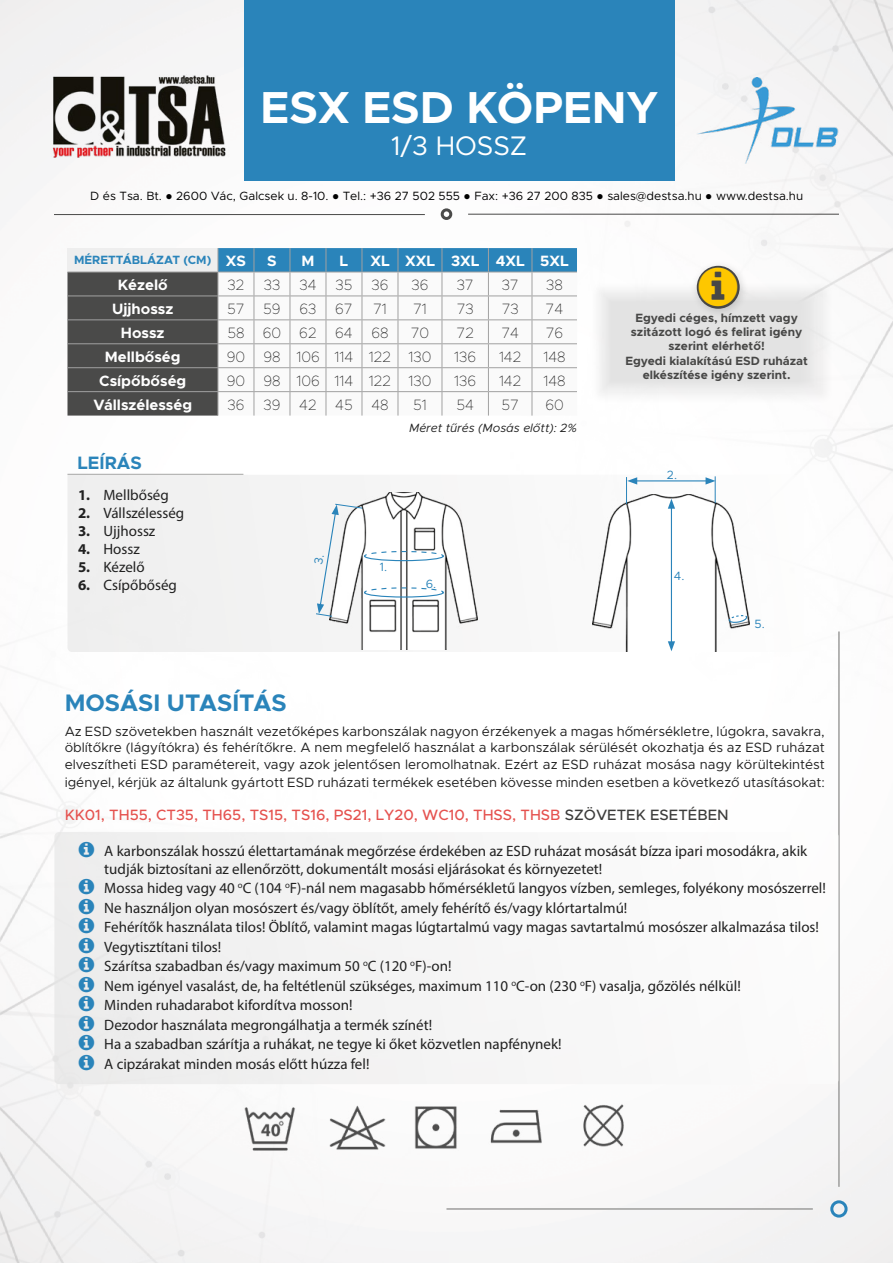
<style>
.page{position:relative;width:893px;height:1263px;background:#fff}
.page>*{position:absolute;margin:0;border:0;box-sizing:border-box;transform-origin:0 0}
.t1{font:700 45px "Metropolis";color:#fff}
.t2{font:27px "Metropolis";color:#fff}
.t3{font:700 24px "Metropolis";color:#2a84ba}
.t4{font:700 18px "Metropolis";color:#2a84ba}
.t5{font:15px/18px "Myriad Pro";color:#212121}
.t6{font:100 15px "Metropolis";color:#212121}
.t7{font:500 15px "Metropolis";color:#e5524f}
.t8{font:700 15px "Metropolis";color:#fff}
.t9{font:13.5px/16.2px "Metropolis";color:#212121;text-align:justify}
.t10{font:700 12px/14.4px "Metropolis";color:#474746;text-align:center}
.t11{font:12px "Metropolis";color:#000}
.t12{font:italic 12px "Metropolis";color:#212121}
.t13{font:700 12px "Metropolis";color:#2a84ba}
.t14{font:12px "Metropolis";color:#2a84ba}
.s1{font-family:"Arial";font-weight:900}
.s2{font-size:15px;color:#fff}
.s3{font-weight:700}
.s4{color:#3c3c3b}
.s5{color:#2a84ba}
</style>
<div class="page">
<img style="left:0;top:0;width:893px;height:1263px">
<div style="left:441px;top:208px;width:11px;height:12px;border:3px solid #4a4a49;border-radius:50%"></div>
<hr style="left:54px;top:214px;width:371px;height:1px;background:#4a4a49">
<img style="left:445px;top:0;width:448px;height:702px">
<img style="left:0;top:561px;width:448px;height:702px">
<img style="left:44px;top:68px;width:189px;height:95px">
<div style="left:244px;top:0;width:430px;height:181px;background:#2a84ba"></div>
<div style="left:830px;top:1200px;width:18px;height:17px;border:3px solid #2a84ba;border-radius:50%"></div>
<hr style="left:838px;top:631px;width:2px;height:556px;background:#9d9d9c">
<hr style="left:446px;top:1208px;width:367px;height:2px;background:#9d9d9c">
<svg style="left:67px;top:248px;width:510px;height:168px"></svg>
<div style="left:54px;top:832px;width:785px;height:252px;background:#f5f5f5;border-radius:4px"></div>
<div style="left:589px;top:279px;width:246px;height:126px;background:#fbfafa"></div>
<div style="left:596px;top:287px;width:229px;height:109px;background:#e3e3e3"></div>
<div style="left:690px;top:259px;width:59px;height:59px;background:#000;opacity:.16"></div>
<div style="left:697px;top:266px;width:43px;height:43px;border:2px solid #474746;border-radius:50%"></div>
<img style="left:241px;top:1099px;width:58px;height:58px">
<img style="left:329px;top:1100px;width:56px;height:56px">
<img style="left:489px;top:1105px;width:56px;height:44px">
<img style="left:413px;top:1098px;width:46px;height:57px">
<img style="left:575px;top:1097px;width:56px;height:56px">
<img style="left:696px;top:77px;width:143px;height:86px">
<hr style="left:67px;top:474px;width:176px;height:1px;background:#9d9d9c">
<svg style="left:67px;top:475px;width:737px;height:177px"></svg>
<img style="left:330px;top:492px;width:147px;height:157px">
<img style="left:592px;top:495px;width:157px;height:156px">
<hr style="left:635px;top:480px;width:73px;height:1px;background:#2a84ba">
<svg style="left:626px;top:477px;width:11px;height:27px"></svg>
<svg style="left:705px;top:476px;width:11px;height:27px"></svg>
<hr style="left:671px;top:506px;width:1px;height:138px;background:#2a84ba">
<svg style="left:668px;top:499px;width:7px;height:10px"></svg>
<svg style="left:668px;top:641px;width:7px;height:10px"></svg>
<svg style="left:728px;top:606px;width:20px;height:17px"></svg>
<svg style="left:699px;top:267px;width:38px;height:39px"></svg>
<svg style="left:314px;top:503px;width:130px;height:114px"></svg>
<h1 class="t1" style="left:261px;top:79px;width:399px">ESX ESD KÖPENY</h1>
<h2 class="t2" style="left:391px;top:129px;width:137px">1/3 HOSSZ</h2>
<p class="t11" style="left:90px;top:188px;width:714px">D és Tsa. Bt. <span class="s1">●</span> 2600 Vác, Galcsek u. 8-10. <span class="s1">●</span> Tel.: +36 27 502 555 <span class="s1">●</span> Fax: +36 27 200 835 <span class="s1">●</span> sales@destsa.hu <span class="s1">●</span> www.destsa.hu</p>
<p class="t13" style="left:74px;top:252px;width:173px">MÉRETTÁBLÁZAT (CM) <span class="s2">XS</span></p>
<p class="t8" style="left:267px;top:251px;width:11px">S</p>
<p class="t8" style="left:301px;top:251px;width:15px">M</p>
<p class="t8" style="left:340px;top:251px;width:10px">L</p>
<p class="t8" style="left:370px;top:251px;width:200px">XL XXL 3XL 4XL 5XL</p>
<p class="t8" style="left:118px;top:275px;width:51px">Kézelő</p>
<p class="t6" style="left:228px;top:275px;width:18px">32</p>
<p class="t6" style="left:264px;top:275px;width:18px">33</p>
<p class="t6" style="left:299px;top:275px;width:19px">34</p>
<p class="t6" style="left:336px;top:275px;width:18px">35</p>
<p class="t6" style="left:372px;top:275px;width:18px">36</p>
<p class="t6" style="left:412px;top:275px;width:18px">36</p>
<p class="t6" style="left:457px;top:275px;width:19px">37</p>
<p class="t6" style="left:502px;top:275px;width:19px">37</p>
<p class="t6" style="left:546px;top:275px;width:18px">38</p>
<p class="t8" style="left:112px;top:299px;width:63px">Ujjhossz</p>
<p class="t6" style="left:227px;top:299px;width:55px">57 59</p>
<p class="t6" style="left:300px;top:299px;width:55px">63 67</p>
<p class="t6" style="left:373px;top:299px;width:15px">71</p>
<p class="t6" style="left:413px;top:299px;width:15px">71</p>
<p class="t6" style="left:457px;top:299px;width:19px">73</p>
<p class="t6" style="left:502px;top:299px;width:19px">73</p>
<p class="t6" style="left:546px;top:299px;width:19px">74</p>
<p class="t8" style="left:121px;top:323px;width:45px">Hossz</p>
<p class="t6" style="left:227px;top:323px;width:163px">58 60 62 64 68</p>
<p class="t6" style="left:411px;top:323px;width:20px">70</p>
<p class="t6" style="left:456px;top:323px;width:19px">72</p>
<p class="t6" style="left:501px;top:323px;width:19px">74</p>
<p class="t6" style="left:546px;top:323px;width:19px">76</p>
<p class="t8" style="left:105px;top:347px;width:77px">Mellbőség</p>
<p class="t6" style="left:227px;top:347px;width:206px">90 98 106 114 122 130</p>
<p class="t6" style="left:454px;top:347px;width:23px">136</p>
<p class="t6" style="left:499px;top:347px;width:24px">142</p>
<p class="t6" style="left:543px;top:347px;width:24px">148</p>
<p class="t8" style="left:99px;top:371px;width:89px">Csípőbőség</p>
<p class="t6" style="left:227px;top:371px;width:206px">90 98 106 114 122 130</p>
<p class="t6" style="left:454px;top:371px;width:23px">136</p>
<p class="t6" style="left:499px;top:371px;width:24px">142</p>
<p class="t6" style="left:543px;top:371px;width:24px">148</p>
<p class="t8" style="left:93px;top:395px;width:100px">Vállszélesség</p>
<p class="t6" style="left:228px;top:395px;width:18px">36</p>
<p class="t6" style="left:264px;top:395px;width:127px">39 42 45 48</p>
<p class="t6" style="left:413px;top:395px;width:15px">51</p>
<p class="t6" style="left:456px;top:395px;width:19px">54</p>
<p class="t6" style="left:501px;top:395px;width:19px">57</p>
<p class="t6" style="left:545px;top:395px;width:20px">60</p>
<p class="t12" style="left:409px;top:420px;width:169px">Méret tűrés (Mosás előtt): 2%</p>
<p class="t4" style="left:78px;top:452px;width:66px">LEÍRÁS</p>
<p class="t5" style="left:78px;top:486px;width:92px"><span class="s3">1.</span> Mellbőség</p>
<p class="t5" style="left:78px;top:504px;width:108px"><span class="s3">2.</span> Vállszélesség</p>
<p class="t5" style="left:78px;top:522px;width:79px"><span class="s3">3.</span> Ujjhossz</p>
<p class="t5" style="left:78px;top:540px;width:63px"><span class="s3">4.</span> Hossz</p>
<p class="t5" style="left:78px;top:558px;width:68px"><span class="s3">5.</span> Kézelő</p>
<p class="t5" style="left:78px;top:576px;width:101px"><span class="s3">6.</span> Csípőbőség</p>
<p class="t14" style="left:380px;top:559px;width:9px">1.</p>
<p class="t14" style="left:426px;top:576px;width:12px">6.</p>
<p class="t10" style="left:625px;top:310px;width:184px">Egyedi céges, hímzett vagy szitázott logó és felirat igény szerint elérhető!<br>Egyedi kialakítású ESD ruházat elkészítése igény szerint.</p>
<p class="t14" style="left:667px;top:468px;width:12px">2.</p>
<p class="t14" style="left:674px;top:569px;width:12px">4.</p>
<p class="t14" style="left:754px;top:616px;width:12px">5.</p>
<h3 class="t3" style="left:65px;top:687px;width:223px">MOSÁSI UTASÍTÁS</h3>
<p class="t9" style="left:65px;top:723px;width:762px">Az ESD szövetekben használt vezetőképes karbonszálak nagyon érzékenyek a magas hőmérsékletre, lúgokra, savakra, öblítőkre (lágyítókra) és fehérítőkre. A nem megfelelő használat a karbonszálak sérülését okozhatja és az ESD ruházat elveszítheti ESD paramétereit, vagy azok jelentősen leromolhatnak. Ezért az ESD ruházat mosása nagy körültekintést</p>
<p class="t9" style="left:65px;top:774px;width:762px">igényel, kérjük az általunk gyártott ESD ruházati termékek esetében kövesse minden esetben a következő utasításokat:</p>
<p class="t7" style="left:65px;top:805px;width:666px">KK01, TH55, CT35, TH65, TS15, TS16, PS21, LY20, WC10, THSS, THSB <span class="s4">SZÖVETEK ESETÉBEN</span></p>
<p class="t5" style="left:104px;top:841px;width:704px;text-indent:-25px"><span class="s5">❑</span> A karbonszálak hosszú élettartamának megőrzése érdekében az ESD ruházat mosását bízza ipari mosodákra, akik tudják biztosítani az ellenőrzött, dokumentált mosási eljárásokat és környezetet!</p>
<p class="t5" style="left:79px;top:879px;width:749px"><span class="s5">❑</span> Mossa hideg vagy 40 <sup>o</sup>C (104 <sup>o</sup>F)-nál nem magasabb hőmérsékletű langyos vízben, semleges, folyékony mosószerrel!</p>
<p class="t5" style="left:79px;top:898px;width:550px"><span class="s5">❑</span> Ne használjon olyan mosószert és/vagy öblítőt, amely fehérítő és/vagy klórtartalmú!</p>
<p class="t5" style="left:79px;top:918px;width:742px"><span class="s5">❑</span> Fehérítők használata tilos! Öblítő, valamint magas lúgtartalmú vagy magas savtartalmú mosószer alkalmazása tilos!</p>
<p class="t5" style="left:79px;top:937px;width:144px"><span class="s5">❑</span> Vegytisztítani tilos!</p>
<p class="t5" style="left:79px;top:957px;width:374px"><span class="s5">❑</span> Szárítsa szabadban és/vagy maximum 50 <sup>o</sup>C (120 <sup>o</sup>F)-on!</p>
<p class="t5" style="left:79px;top:976px;width:663px"><span class="s5">❑</span> Nem igényel vasalást, de, ha feltétlenül szükséges, maximum 110 <sup>o</sup>C-on (230 <sup>o</sup>F) vasalja, gőzölés nélkül!</p>
<p class="t5" style="left:79px;top:996px;width:275px"><span class="s5">❑</span> Minden ruhadarabot kifordítva mosson!</p>
<p class="t5" style="left:79px;top:1015px;width:355px"><span class="s5">❑</span> Dezodor használata megrongálhatja a termék színét!</p>
<p class="t5" style="left:79px;top:1035px;width:484px"><span class="s5">❑</span> Ha a szabadban szárítja a ruhákat, ne tegye ki őket közvetlen napfénynek!</p>
<p class="t5" style="left:79px;top:1054px;width:292px"><span class="s5">❑</span> A cipzárakat minden mosás előtt húzza fel!</p>
</div>
